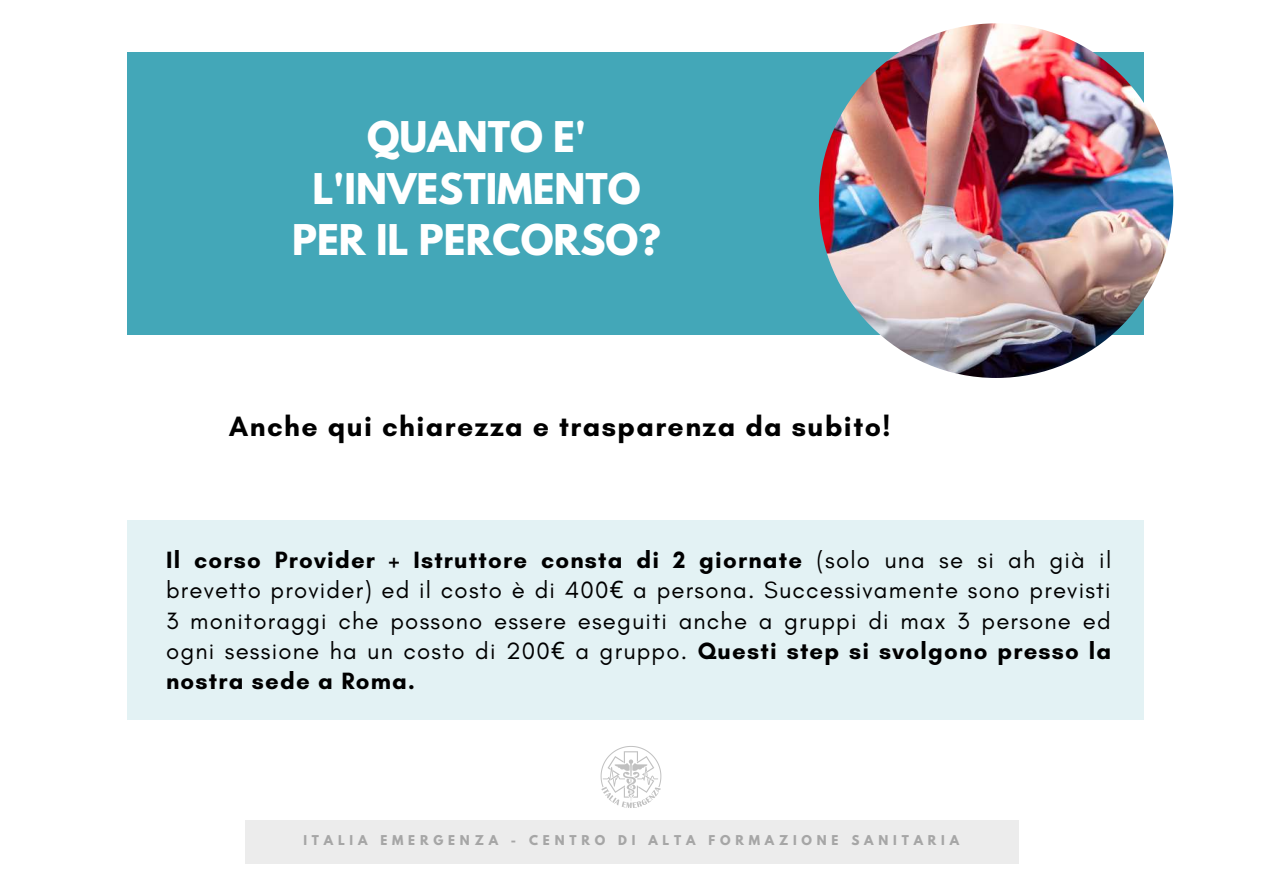
<style>
.page{position:relative;width:1263px;height:894px;background:#fff}
.page>*{position:absolute;margin:0;border:0;box-sizing:border-box;transform-origin:0 0}
.t1{font:700 37.5px/51.8px "League Spartan";color:#fff;text-align:center}
.t2{font:700 28.5px "Glacial Indifference";letter-spacing:.05em;color:#000}
.t3{font:24px/30.3px "Glacial Indifference";letter-spacing:.05em;color:#000;text-align:justify}
.t4{font:700 12px "League Spartan";letter-spacing:.4em;color:#a6a6a6}
.s1{font-weight:700}
.s2{font-family:"Noto Sans"}
</style>
<div class="page">
<div style="left:127px;top:52px;width:1017px;height:283px;background:#43a7b8"></div>
<img style="left:819px;top:23px;width:354px;height:355px;border-radius:50%">
<img style="left:600px;top:746px;width:62px;height:62px">
<div style="left:245px;top:820px;width:773px;height:44px;background:#ececec"></div>
<div style="left:127px;top:519px;width:1017px;height:200px;background:#e3f2f4"></div>
<h1 class="t1" style="left:292px;top:116px;width:370px">QUANTO E'<br>L'INVESTIMENTO<br>PER IL PERCORSO?</h1>
<p class="t2" style="left:229px;top:408px;width:663px">Anche qui chiarezza e trasparenza da subito!</p>
<p class="t3" style="left:166px;top:544px;width:947px"><span class="s1">Il corso Provider + Istruttore consta di 2 giornate</span> (solo una se si ah già il brevetto provider) ed il costo è di 400<span class="s2">€</span> a persona. Successivamente sono previsti 3 monitoraggi che possono essere eseguiti anche a gruppi di max 3 persone ed ogni sessione ha un costo di 200<span class="s2">€</span> a gruppo. <span class="s1">Questi step si svolgono presso la nostra sede a Roma.</span></p>
<p class="t4" style="left:303px;top:833px;width:657px">ITALIA EMERGENZA - CENTRO DI ALTA FORMAZIONE SANITARIA</p>
</div>
